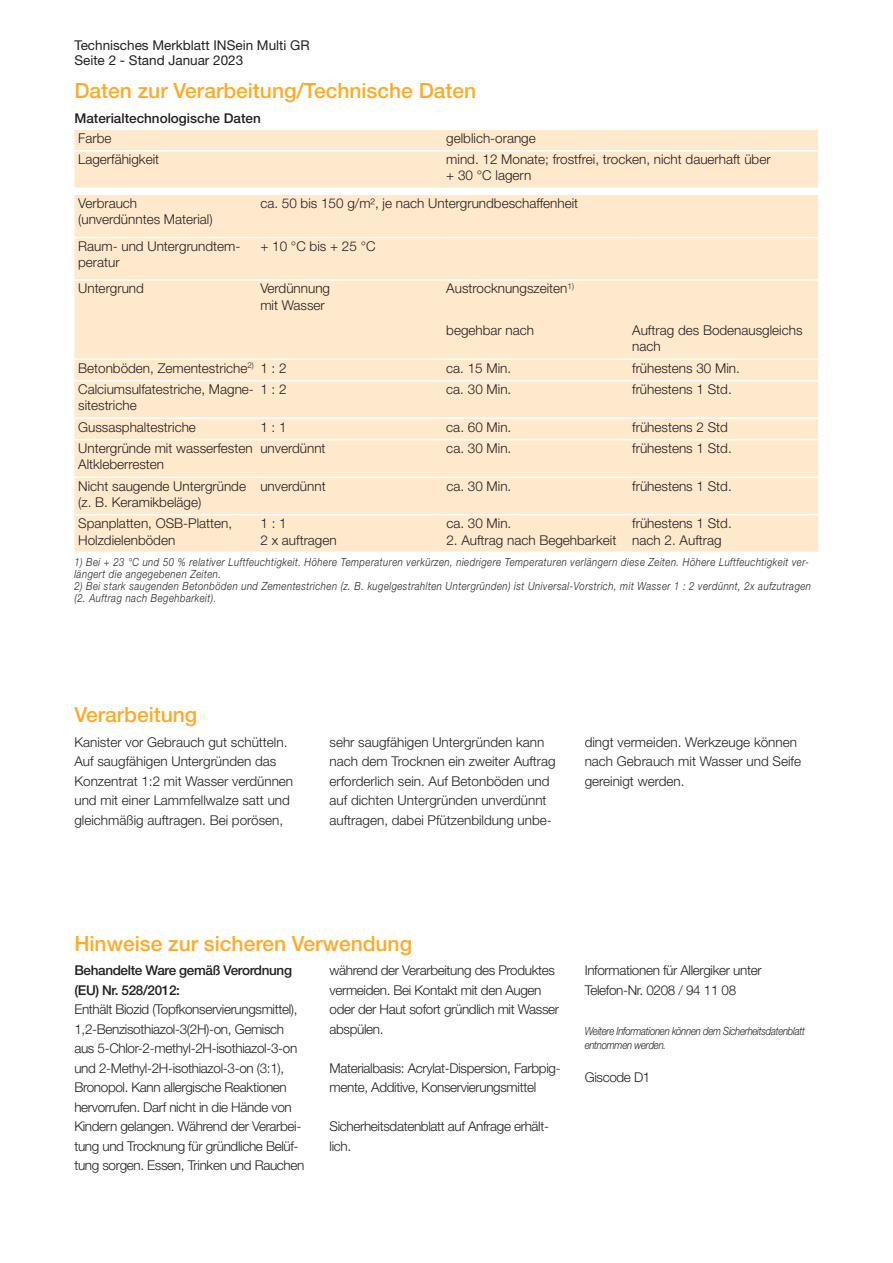
<style>
.page{position:relative;width:893px;height:1263px;background:#fff}
.page>*{position:absolute;margin:0;border:0;box-sizing:border-box;transform-origin:0 0}
.t1{font:500 21px "Helvetica Neue LT Pro";color:#ffaa27}
.t2{font:300 13.5px/16.2px "Helvetica Neue LT Pro";color:#231f20}
.t3{font:300 13.5px/19.5px "Helvetica Neue LT Pro";letter-spacing:-.025em;color:#231f20}
.t4{font:13.5px/15px "Helvetica Neue LT Pro";color:#231f20}
.t5{font:500 13.5px/19.5px "Helvetica Neue LT Pro";letter-spacing:-.025em;color:#231f20}
.t6{font:500 13.5px "Helvetica Neue LT Pro";color:#231f20}
.t7{font:italic 300 11.25px/12px "Helvetica Neue LT Pro";letter-spacing:.05em;color:#231f20;scale:.85 1}
.t8{font:italic 300 11.25px/13.5px "Helvetica Neue LT Pro";letter-spacing:-.025em;color:#231f20;scale:.85 1}
</style>
<div class="page">
<div style="left:74px;top:130px;width:744px;height:58px;background:#ffe9cc"></div>
<hr style="left:74px;top:150px;width:372px;height:1px;background:#fff">
<hr style="left:446px;top:150px;width:372px;height:1px;background:#fff">
<div style="left:74px;top:195px;width:744px;height:357px;background:#ffe9cc"></div>
<hr style="left:74px;top:237px;width:186px;height:1px;background:#fff">
<hr style="left:260px;top:237px;width:186px;height:1px;background:#fff">
<hr style="left:446px;top:237px;width:186px;height:1px;background:#fff">
<hr style="left:632px;top:237px;width:186px;height:1px;background:#fff">
<hr style="left:74px;top:279px;width:186px;height:2px;background:#fff">
<hr style="left:260px;top:279px;width:186px;height:2px;background:#fff">
<hr style="left:446px;top:279px;width:186px;height:2px;background:#fff">
<hr style="left:632px;top:279px;width:186px;height:2px;background:#fff">
<hr style="left:74px;top:358px;width:186px;height:2px;background:#fff">
<hr style="left:260px;top:358px;width:186px;height:2px;background:#fff">
<hr style="left:446px;top:358px;width:186px;height:2px;background:#fff">
<hr style="left:632px;top:358px;width:186px;height:2px;background:#fff">
<hr style="left:74px;top:380px;width:186px;height:1px;background:#fff">
<hr style="left:260px;top:380px;width:186px;height:1px;background:#fff">
<hr style="left:446px;top:380px;width:186px;height:1px;background:#fff">
<hr style="left:632px;top:380px;width:186px;height:1px;background:#fff">
<hr style="left:74px;top:417px;width:186px;height:2px;background:#fff">
<hr style="left:260px;top:417px;width:186px;height:2px;background:#fff">
<hr style="left:446px;top:417px;width:186px;height:2px;background:#fff">
<hr style="left:632px;top:417px;width:186px;height:2px;background:#fff">
<hr style="left:74px;top:439px;width:186px;height:1px;background:#fff">
<hr style="left:260px;top:439px;width:186px;height:1px;background:#fff">
<hr style="left:446px;top:439px;width:186px;height:1px;background:#fff">
<hr style="left:632px;top:439px;width:186px;height:1px;background:#fff">
<hr style="left:74px;top:476px;width:186px;height:2px;background:#fff">
<hr style="left:260px;top:476px;width:186px;height:2px;background:#fff">
<hr style="left:446px;top:476px;width:186px;height:2px;background:#fff">
<hr style="left:632px;top:476px;width:186px;height:2px;background:#fff">
<hr style="left:74px;top:514px;width:186px;height:1px;background:#fff">
<hr style="left:260px;top:514px;width:186px;height:1px;background:#fff">
<hr style="left:446px;top:514px;width:186px;height:1px;background:#fff">
<hr style="left:632px;top:514px;width:186px;height:1px;background:#fff">
<p class="t4" style="left:74px;top:38px;width:237px">Technisches Merkblatt INSein Multi GR<br>Seite 2 - Stand Januar 2023</p>
<h1 class="t1" style="left:74px;top:78px;width:403px">Daten zur Verarbeitung/Technische Daten</h1>
<p class="t6" style="left:74px;top:110px;width:188px">Materialtechnologische Daten</p>
<p class="t2" style="left:78px;top:130px;width:35px">Farbe</p>
<p class="t2" style="left:446px;top:130px;width:91px">gelblich-orange</p>
<p class="t2" style="left:78px;top:151px;width:83px">Lagerfähigkeit</p>
<p class="t2" style="left:446px;top:151px;width:326px">mind. 12 Monate; frostfrei, trocken, nicht dauerhaft über + 30 °C lagern</p>
<p class="t2" style="left:78px;top:195px;width:136px">Verbrauch (unverdünntes Material)</p>
<p class="t2" style="left:260px;top:195px;width:319px">ca. 50 bis 150 g/m², je nach Untergrundbeschaffenheit</p>
<p class="t2" style="left:78px;top:238px;width:164px">Raum- und Untergrundtem&shy;peratur</p>
<p class="t2" style="left:260px;top:238px;width:117px">+ 10 °C bis + 25 °C</p>
<p class="t2" style="left:78px;top:280px;width:67px">Untergrund</p>
<p class="t2" style="left:260px;top:280px;width:71px">Verdünnung mit Wasser</p>
<p class="t2" style="left:446px;top:280px;width:129px">Austrocknungszeiten<sup>1)</sup></p>
<p class="t2" style="left:446px;top:322px;width:89px">begehbar nach</p>
<p class="t2" style="left:632px;top:322px;width:172px">Auftrag des Bodenausgleichs nach</p>
<p class="t2" style="left:78px;top:360px;width:210px">Betonböden, Zementestriche<sup>2)</sup> 1 : 2</p>
<p class="t2" style="left:446px;top:360px;width:67px">ca. 15 Min.</p>
<p class="t2" style="left:632px;top:360px;width:109px">frühestens 30 Min.</p>
<p class="t2" style="left:78px;top:381px;width:177px">Calciumsulfatestriche, Magne&shy;sitestriche</p>
<p class="t2" style="left:260px;top:381px;width:28px">1 : 2</p>
<p class="t2" style="left:446px;top:381px;width:67px">ca. 30 Min.</p>
<p class="t2" style="left:632px;top:381px;width:101px">frühestens 1 Std.</p>
<p class="t2" style="left:78px;top:419px;width:119px">Gussasphaltestriche</p>
<p class="t2" style="left:260px;top:419px;width:28px">1 : 1</p>
<p class="t2" style="left:446px;top:419px;width:67px">ca. 60 Min.</p>
<p class="t2" style="left:632px;top:419px;width:97px">frühestens 2 Std</p>
<p class="t2" style="left:78px;top:440px;width:176px">Untergründe mit wasserfesten<br>Altkleberresten</p>
<p class="t2" style="left:260px;top:440px;width:67px">unverdünnt</p>
<p class="t2" style="left:446px;top:440px;width:67px">ca. 30 Min.</p>
<p class="t2" style="left:632px;top:440px;width:101px">frühestens 1 Std.</p>
<p class="t2" style="left:78px;top:477px;width:169px">Nicht saugende Untergründe (z. B. Keramikbeläge)</p>
<p class="t2" style="left:260px;top:477px;width:67px">unverdünnt</p>
<p class="t2" style="left:446px;top:477px;width:67px">ca. 30 Min.</p>
<p class="t2" style="left:632px;top:477px;width:101px">frühestens 1 Std.</p>
<p class="t2" style="left:78px;top:515px;width:156px">Spanplatten, OSB-Platten,<br>Holzdielenböden</p>
<p class="t2" style="left:260px;top:515px;width:78px">1 : 1<br>2 x auftragen</p>
<p class="t2" style="left:446px;top:515px;width:67px">ca. 30 Min.</p>
<p class="t2" style="left:632px;top:515px;width:101px">frühestens 1 Std. nach 2. Auftrag</p>
<p class="t7" style="left:74px;top:555px;width:865px">1) Bei + 23 °C und 50 % relativer Luftfeuchtigkeit. Höhere Temperaturen verkürzen, niedrigere Temperaturen verlängern diese Zeiten. Höhere Luftfeuchtigkeit ver&shy;längert die angegebenen Zeiten.</p>
<p class="t7" style="left:74px;top:579px;width:868px">2) Bei stark saugenden Betonböden und Zementestrichen (z. B. kugelgestrahlten Untergründen) ist Universal-Vorstrich, mit Wasser 1 : 2 verdünnt, 2x aufzutragen (2. Auftrag nach Begehbarkeit).</p>
<p class="t2" style="left:446px;top:531px;width:172px">2. Auftrag nach Begehbarkeit</p>
<h1 class="t1" style="left:74px;top:702px;width:124px">Verarbeitung</h1>
<p class="t2" style="left:74px;top:732px;width:220px;line-height:19.5px">Kanister vor Gebrauch gut schütteln.<br>Auf saugfähigen Untergründen das Konzentrat 1:2 mit Wasser verdünnen und mit einer Lammfellwalze satt und gleichmäßig auftragen. Bei porösen,</p>
<p class="t2" style="left:330px;top:732px;width:228px;line-height:19.5px">sehr saugfähigen Untergründen kann nach dem Trocknen ein zweiter Auftrag erforderlich sein. Auf Betonböden und auf dichten Untergründen unverdünnt auftragen, dabei Pfützenbildung unbe-</p>
<p class="t2" style="left:585px;top:732px;width:218px;line-height:19.5px">dingt vermeiden. Werkzeuge können nach Gebrauch mit Wasser und Seife gereinigt werden.</p>
<h1 class="t1" style="left:74px;top:931px;width:339px">Hinweise zur sicheren Verwendung</h1>
<p class="t5" style="left:74px;top:960px;width:219px">Behandelte Ware gemäß Verordnung (EU) Nr. 528/2012:</p>
<p class="t3" style="left:74px;top:999px;width:231px">Enthält Biozid (Topfkonservierungsmittel), 1,2-Benzisothiazol-3(2H)-on, Gemisch aus 5-Chlor-2-methyl-2H-isothiazol-3-on und 2-Methyl-2H-isothiazol-3-on (3:1), Bronopol. Kann allergische Reaktionen hervorrufen. Darf nicht in die Hände von Kindern gelangen. Während der Verarbei&shy;tung und Trocknung für gründliche Belüf&shy;tung sorgen. Essen, Trinken und Rauchen</p>
<p class="t3" style="left:330px;top:960px;width:231px">während der Verarbeitung des Produktes vermeiden. Bei Kontakt mit den Augen oder der Haut sofort gründlich mit Wasser abspülen.</p>
<p class="t3" style="left:330px;top:1058px;width:233px">Materialbasis: Acrylat-Dispersion, Farbpig&shy;mente, Additive, Konservierungsmittel</p>
<p class="t3" style="left:330px;top:1116px;width:221px">Sicherheitsdatenblatt auf Anfrage erhält&shy;lich.</p>
<p class="t3" style="left:585px;top:960px;width:178px">Informationen für Allergiker unter<br>Telefon-Nr. 0208 / 94 11 08</p>
<p class="t8" style="left:585px;top:1024px;width:261px">Weitere Informationen können dem Sicherheitsdatenblatt entnommen werden.</p>
<p class="t3" style="left:585px;top:1067px;width:67px">Giscode D1</p>
</div>
